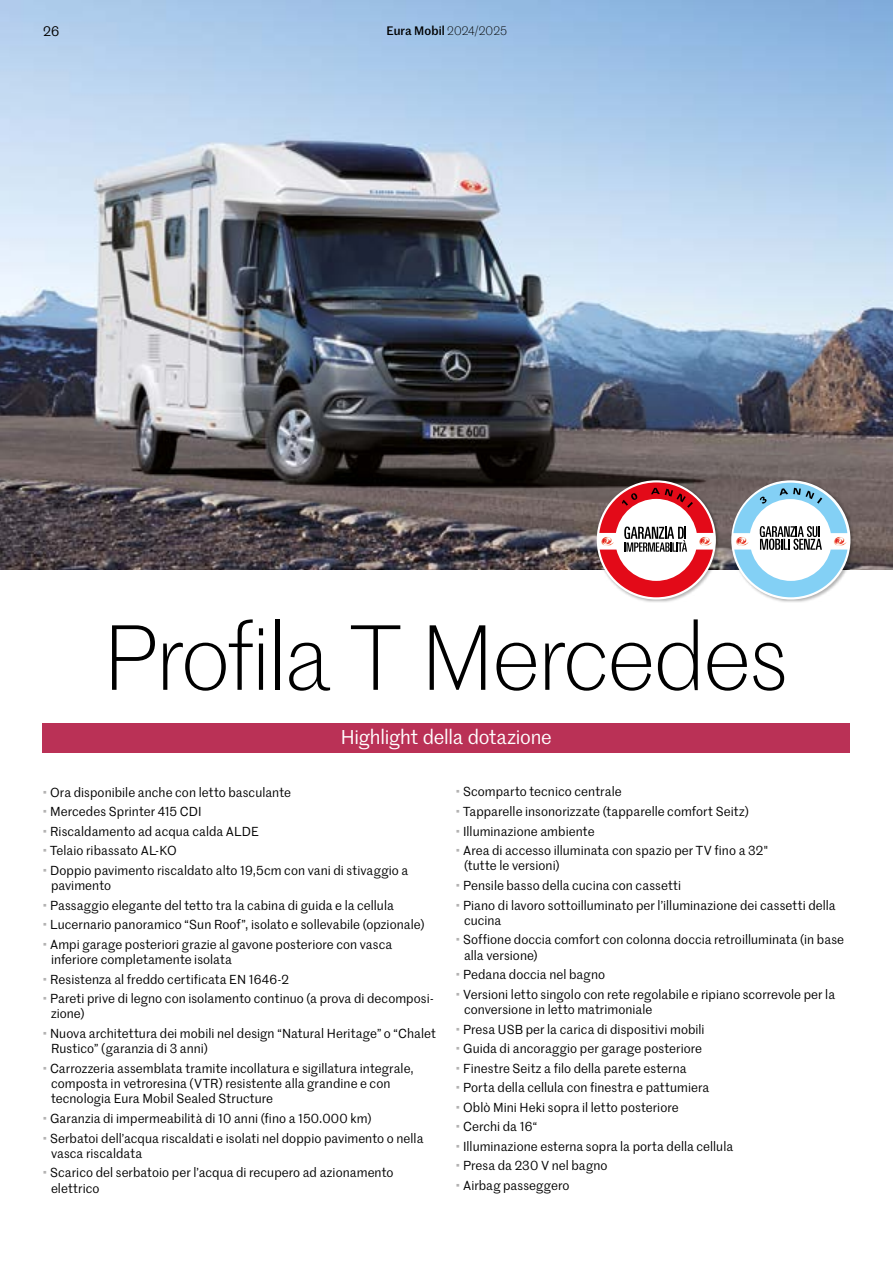
<style>
.page{position:relative;width:893px;height:1263px;background:#fff}
.page>*{position:absolute;margin:0;border:0;box-sizing:border-box;transform-origin:0 0}
.t1{font:300 90px "Marr Sans";letter-spacing:-.025em;color:#000}
.t2{font:19.5px "Marr Sans";letter-spacing:-.01em;color:#fff}
.t3{font:13.5px "Marr Sans";color:#000}
.t4{font:12.75px/15.3px "Marr Sans";letter-spacing:.005em;color:#000}
.t5{font:500 12px "Marr Sans";letter-spacing:.01em;color:#000}
.s1{font-weight:300}
.s2{color:#b3b2b2}
</style>
<div class="page">
<img style="left:0;top:0;width:893px;height:570px">
<div style="left:730px;top:479px;width:125px;height:125px;background:#000;opacity:.3"></div>
<div style="left:596px;top:479px;width:124px;height:125px;background:#000;opacity:.3"></div>
<div style="left:43px;top:723px;width:807px;height:30px;background:#ba3156"></div>
<svg style="left:733px;top:483px;width:114px;height:114px"></svg>
<svg style="left:599px;top:482px;width:114px;height:115px"></svg>
<p class="t3" style="left:43px;top:22px;width:18px">26</p>
<p class="t5" style="left:386px;top:22px;width:122px">Eura Mobil <span class="s1">2024/2025</span></p>
<h1 class="t1" style="left:103px;top:595px;width:687px">Profila T Mercedes</h1>
<h2 class="t2" style="left:341px;top:723px;width:212px">Highlight della dotazione</h2>
<p class="t4" style="left:43px;top:784px;width:250px"><span class="s2">•</span> Ora disponibile anche con letto basculante</p>
<p class="t4" style="left:43px;top:803px;width:161px"><span class="s2">•</span> Mercedes Sprinter 415 CDI</p>
<p class="t4" style="left:43px;top:823px;width:218px"><span class="s2">•</span> Riscaldamento ad acqua calda ALDE</p>
<p class="t4" style="left:43px;top:842px;width:136px"><span class="s2">•</span> Telaio ribassato AL-KO</p>
<p class="t4" style="left:51px;top:862px;width:359px;text-indent:-9px"><span class="s2">•</span> Doppio pavimento riscaldato alto 19,5cm con vani di stivaggio a pavimento</p>
<p class="t4" style="left:43px;top:897px;width:353px"><span class="s2">•</span> Passaggio elegante del tetto tra la cabina di guida e la cellula</p>
<p class="t4" style="left:43px;top:916px;width:383px"><span class="s2">•</span> Lucernario panoramico “Sun Roof”, isolato e sollevabile (opzionale)</p>
<p class="t4" style="left:51px;top:936px;width:343px;text-indent:-9px"><span class="s2">•</span> Ampi garage posteriori grazie al gavone posteriore con vasca inferiore completamente isolata</p>
<p class="t4" style="left:43px;top:971px;width:248px"><span class="s2">•</span> Resistenza al freddo certificata EN 1646-2</p>
<p class="t4" style="left:51px;top:990px;width:384px;text-indent:-9px"><span class="s2">•</span> Pareti prive di legno con isolamento continuo (a prova di decomposi&shy;zione)</p>
<p class="t4" style="left:51px;top:1025px;width:387px;text-indent:-9px"><span class="s2">•</span> Nuova architettura dei mobili nel design “Natural Heritage” o “Chalet<br>Rustico” (garanzia di 3 anni)</p>
<p class="t4" style="left:51px;top:1060px;width:364px;text-indent:-9px"><span class="s2">•</span> Carrozzeria assemblata tramite incollatura e sigillatura integrale, composta in vetroresina (VTR) resistente alla grandine e con tecnologia Eura Mobil Sealed Structure</p>
<p class="t4" style="left:43px;top:1110px;width:331px"><span class="s2">•</span> Garanzia di impermeabilità di 10 anni (fino a 150.000 km)</p>
<p class="t4" style="left:51px;top:1130px;width:374px;text-indent:-9px"><span class="s2">•</span> Serbatoi dell’acqua riscaldati e isolati nel doppio pavimento o nella vasca riscaldata</p>
<p class="t4" style="left:51px;top:1164px;width:344px;text-indent:-9px"><span class="s2">•</span> Scarico del serbatoio per l’acqua di recupero ad azionamento elettrico</p>
<p class="t4" style="left:455px;top:784px;width:168px"><span class="s2">•</span> Scomparto tecnico centrale</p>
<p class="t4" style="left:455px;top:803px;width:295px"><span class="s2">•</span> Tapparelle insonorizzate (tapparelle comfort Seitz)</p>
<p class="t4" style="left:455px;top:823px;width:141px"><span class="s2">•</span> Illuminazione ambiente</p>
<p class="t4" style="left:464px;top:842px;width:305px;text-indent:-9px"><span class="s2">•</span> Area di accesso illuminata con spazio per TV fino a 32" (tutte le versioni)</p>
<p class="t4" style="left:455px;top:877px;width:227px"><span class="s2">•</span> Pensile basso della cucina con cassetti</p>
<p class="t4" style="left:464px;top:897px;width:373px;text-indent:-9px"><span class="s2">•</span> Piano di lavoro sottoilluminato per l’illuminazione dei cassetti della cucina</p>
<p class="t4" style="left:464px;top:932px;width:381px;text-indent:-9px"><span class="s2">•</span> Soffione doccia comfort con colonna doccia retroilluminata (in base alla versione)</p>
<p class="t4" style="left:455px;top:966px;width:151px"><span class="s2">•</span> Pedana doccia nel bagno</p>
<p class="t4" style="left:464px;top:986px;width:373px;text-indent:-9px"><span class="s2">•</span> Versioni letto singolo con rete regolabile e ripiano scorrevole per la conversione in letto matrimoniale</p>
<p class="t4" style="left:455px;top:1021px;width:251px"><span class="s2">•</span> Presa USB per la carica di dispositivi mobili</p>
<p class="t4" style="left:455px;top:1040px;width:248px"><span class="s2">•</span> Guida di ancoraggio per garage posteriore</p>
<p class="t4" style="left:455px;top:1060px;width:233px"><span class="s2">•</span> Finestre Seitz a filo della parete esterna</p>
<p class="t4" style="left:455px;top:1079px;width:255px"><span class="s2">•</span> Porta della cellula con finestra e pattumiera</p>
<p class="t4" style="left:455px;top:1099px;width:225px"><span class="s2">•</span> Oblò Mini Heki sopra il letto posteriore</p>
<p class="t4" style="left:455px;top:1118px;width:83px"><span class="s2">•</span> Cerchi da 16“</p>
<p class="t4" style="left:455px;top:1138px;width:279px"><span class="s2">•</span> Illuminazione esterna sopra la porta della cellula</p>
<p class="t4" style="left:455px;top:1158px;width:154px"><span class="s2">•</span> Presa da 230 V nel bagno</p>
<p class="t4" style="left:455px;top:1177px;width:115px"><span class="s2">•</span> Airbag passeggero</p>
</div>
